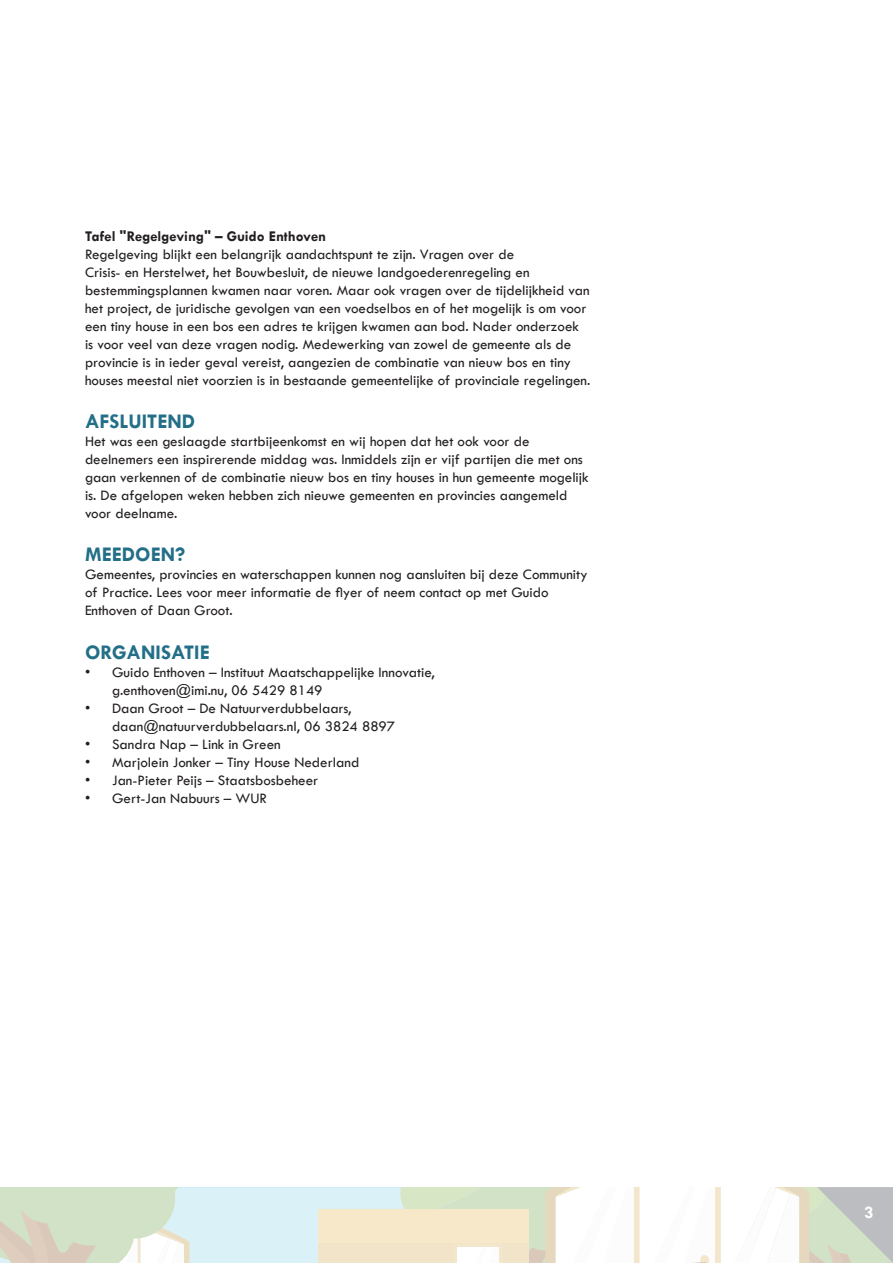
<style>
.page{position:relative;width:893px;height:1263px;background:#fff}
.page>*{position:absolute;margin:0;border:0;box-sizing:border-box;transform-origin:0 0}
.t1{font:700 21px "Tw Cen";color:#236f88}
.t2{font:700 18px "Tw Cen";color:#fff}
.t3{font:15px/18px "Tw Cen";color:#231f20}
.t4{font:700 15px "Tw Cen";color:#231f20}
</style>
<div class="page">
<div style="left:0;top:1187px;width:893px;height:76px;background:#daf1f7"></div>
<hr style="left:0;top:1187px;width:893px;height:1px;background:#56c9e3">
<div style="left:319px;top:1209px;width:210px;height:54px;background:#f2e4c8"></div>
<div style="left:319px;top:1209px;width:210px;height:33px;background:#f7e8c9"></div>
<svg style="left:0;top:1187px;width:203px;height:76px;background:#d8e2cf"></svg>
<svg style="left:396px;top:1187px;width:497px;height:76px"></svg>
<p class="t4" style="left:85px;top:227px;width:243px">Tafel "Regelgeving" – Guido Enthoven</p>
<p class="t3" style="left:85px;top:245px;width:507px">Regelgeving blijkt een belangrijk aandachtspunt te zijn. Vragen over de<br>Crisis- en Herstelwet, het Bouwbesluit, de nieuwe landgoederenregeling en bestemmingsplannen kwamen naar voren. Maar ook vragen over de tijdelijkheid van het project, de juridische gevolgen van een voedselbos en of het mogelijk is om voor een tiny house in een bos een adres te krijgen kwamen aan bod. Nader onderzoek is voor veel van deze vragen nodig. Medewerking van zowel de gemeente als de provincie is in ieder geval vereist, aangezien de combinatie van nieuw bos en tiny houses meestal niet voorzien is in bestaande gemeentelijke of provinciale regelingen.</p>
<p class="t1" style="left:85px;top:409px;width:112px">AFSLUITEND</p>
<p class="t3" style="left:85px;top:432px;width:505px">Het was een geslaagde startbijeenkomst en wij hopen dat het ook voor de deelnemers een inspirerende middag was. Inmiddels zijn er vijf partijen die met ons gaan verkennen of de combinatie nieuw bos en tiny houses in hun gemeente mogelijk is. De afgelopen weken hebben zich nieuwe gemeenten en provincies aangemeld voor deelname.</p>
<p class="t1" style="left:85px;top:542px;width:102px">MEEDOEN?</p>
<p class="t3" style="left:85px;top:566px;width:504px">Gemeentes, provincies en waterschappen kunnen nog aansluiten bij deze Community of Practice. Lees voor meer informatie de flyer of neem contact op met Guido<br>Enthoven of Daan Groot.</p>
<p class="t1" style="left:85px;top:639px;width:126px">ORGANISATIE</p>
<p class="t3" style="left:112px;top:663px;width:324px;text-indent:-27px">• Guido Enthoven – Instituut Maatschappelijke Innovatie, g.enthoven@imi.nu, 06 5429 8149</p>
<p class="t3" style="left:112px;top:699px;width:285px;text-indent:-27px">• Daan Groot – De Natuurverdubbelaars, daan@natuurverdubbelaars.nl, 06 3824 8897</p>
<p class="t3" style="left:85px;top:735px;width:197px">• Sandra Nap – Link in Green</p>
<p class="t3" style="left:85px;top:753px;width:276px">• Marjolein Jonker – Tiny House Nederland</p>
<p class="t3" style="left:85px;top:771px;width:235px">• Jan-Pieter Peijs – Staatsbosbeheer</p>
<p class="t3" style="left:85px;top:789px;width:184px">• Gert-Jan Nabuurs – WUR</p>
<p class="t2" style="left:864px;top:1201px;width:11px">3</p>
</div>
